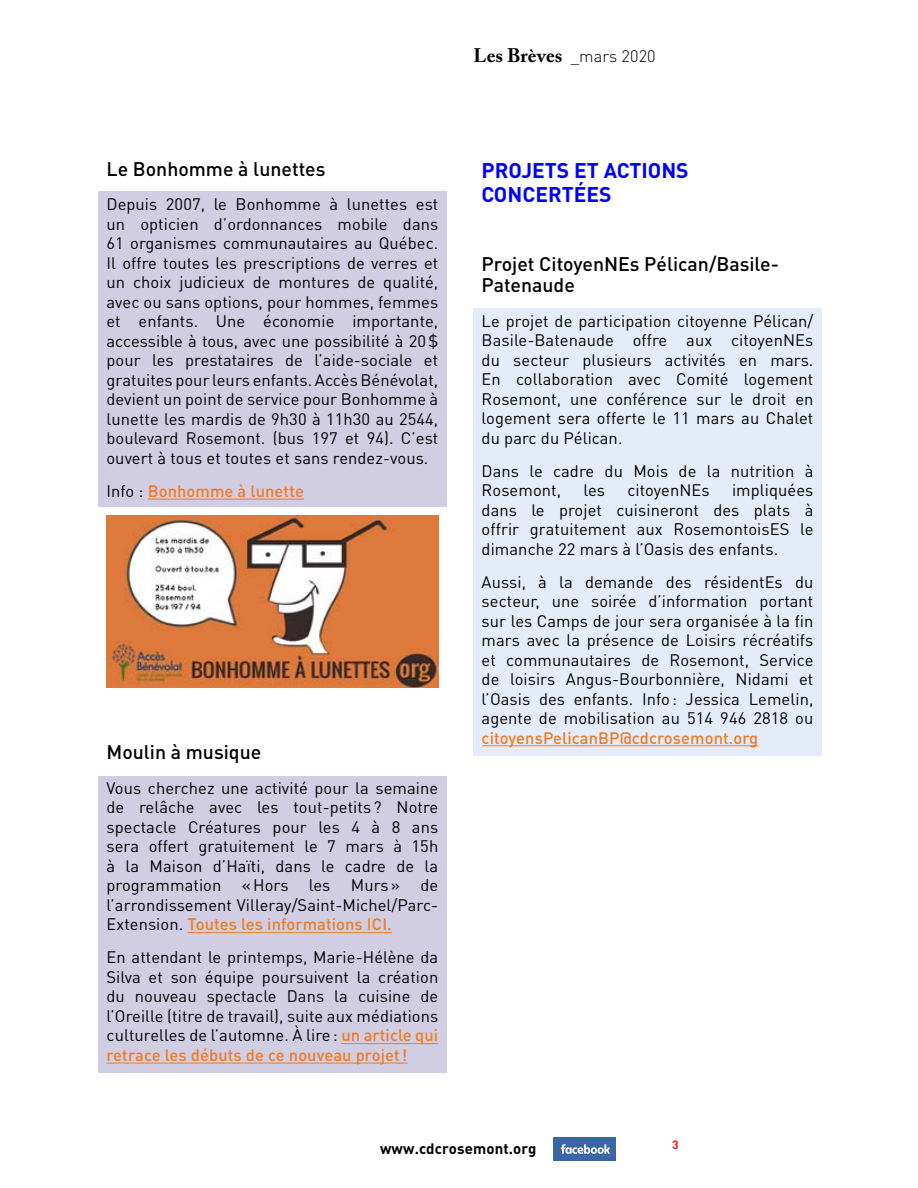
<style>
.page{position:relative;width:918px;height:1188px;background:#fff}
.page>*{position:absolute;margin:0;border:0;box-sizing:border-box;transform-origin:0 0}
.t1{font:700 21px/24px "DIN Pro";color:#00f}
.t2{font:500 19.5px/21px "DIN";color:#000}
.t3{font:700 19.5px "Adobe Caslon Pro";letter-spacing:.005em;color:#000}
.t4{font:16.5px/19.5px "DIN Pro";letter-spacing:.005em;color:#000;text-align:justify}
.t5{font:500 16.5px "DIN Pro";letter-spacing:.005em;color:#ef7c22}
.t6{font:700 15px "DIN Pro";letter-spacing:.01em;color:#000}
.t7{font:700 12px "DIN Pro";color:#ed1d24}
.s1{font-family:"DIN Pro";font-weight:300;font-size:16.5px}
.s2{font-weight:400;color:#000}
.s3{font-weight:500;color:#ef7c22}
</style>
<div class="page">
<div style="left:554px;top:1137px;width:62px;height:24px;background:#3b66a6"></div>
<svg style="left:561px;top:1144px;width:49px;height:10px"></svg>
<div style="left:473px;top:309px;width:349px;height:447px;background:#e5ecf9"></div>
<div style="left:98px;top:191px;width:349px;height:316px;background:#d1cde3"></div>
<div style="left:98px;top:776px;width:349px;height:297px;background:#d1cde3"></div>
<hr style="left:148px;top:499px;width:156px;height:1px;background:#ef7c22">
<hr style="left:187px;top:932px;width:205px;height:1px;background:#ef7c22">
<hr style="left:341px;top:1043px;width:97px;height:1px;background:#ef7c22">
<hr style="left:106px;top:1063px;width:301px;height:1px;background:#ef7c22">
<hr style="left:482px;top:745px;width:276px;height:1px;background:#ef7c22">
<img style="left:106px;top:515px;width:332px;height:173px">
<p class="t3" style="left:473px;top:44px;width:184px">Les Brèves <span class="s1">_mars 2020</span></p>
<p class="t2" style="left:106px;top:158px;width:220px">Le Bonhomme à lunettes</p>
<p class="t4" style="left:106px;top:194px;width:333px">Depuis 2007, le Bonhomme à lunettes est un opticien d’ordonnances mobile dans 61 organismes communautaires au Québec.<br>Il offre toutes les prescriptions de verres et un choix judicieux de montures de qualité, avec ou sans options, pour hommes, femmes et enfants. Une économie importante, accessible à tous, avec une possibilité à 20$ pour les prestataires de l’aide-sociale et gratuites pour leurs enfants. Accès Bénévolat, devient un point de service pour Bonhomme à lunette les mardis de 9h30 à 11h30 au 2544, boulevard Rosemont. (bus 197 et 94). C’est ouvert à tous et toutes et sans rendez-vous.</p>
<p class="t5" style="left:106px;top:480px;width:199px"><span class="s2">Info :</span> Bonhomme à lunette</p>
<p class="t2" style="left:106px;top:741px;width:156px">Moulin à musique</p>
<p class="t4" style="left:106px;top:778px;width:333px">Vous cherchez une activité pour la semaine de relâche avec les tout-petits ? Notre spectacle Créatures pour les 4 à 8 ans sera offert gratuitement le 7 mars à 15h à la Maison d’Haïti, dans le cadre de la programmation «Hors les Murs» de l’arrondissement Villeray/Saint-Michel/Parc-Extension. <span class="s3">Toutes les informations ICI.</span></p>
<p class="t4" style="left:106px;top:947px;width:333px">En attendant le printemps, Marie-Hélène da Silva et son équipe poursuivent la création du nouveau spectacle Dans la cuisine de l’Oreille (titre de travail), suite aux médiations culturelles de l’automne. À lire : <span class="s3">un article qui retrace les débuts de ce nouveau projet!</span></p>
<p class="t1" style="left:482px;top:158px;width:209px">PROJETS ET ACTIONS<br>CONCERTÉES</p>
<p class="t2" style="left:482px;top:253px;width:299px">Projet CitoyenNEs Pélican/Basile-<br>Patenaude</p>
<p class="t4" style="left:482px;top:310px;width:333px">Le projet de participation citoyenne Pélican/ Basile-Batenaude offre aux citoyenNEs du secteur plusieurs activités en mars.<br>En collaboration avec Comité logement Rosemont, une conférence sur le droit en logement sera offerte le 11 mars au Chalet du parc du Pélican.</p>
<p class="t4" style="left:482px;top:460px;width:333px">Dans le cadre du Mois de la nutrition à<br>Rosemont,</p>
<p class="t4" style="left:482px;top:480px;width:333px;text-indent:250px">impliquées dans le projet cuisineront des plats à offrir gratuitement aux RosemontoisES le dimanche 22 mars à l’Oasis des enfants.</p>
<p class="t4" style="left:482px;top:571px;width:333px">Aussi, à la demande des résidentEs du secteur, une soirée d’information portant sur les Camps de jour sera organisée à la fin mars avec la présence de Loisirs récréatifs et communautaires de Rosemont, Service de loisirs Angus-Bourbonnière, Nidami et l’Oasis des enfants. Info : Jessica Lemelin, agente de mobilisation au 514 946 2818 ou</p>
<p class="t5" style="left:482px;top:726px;width:278px">citoyensPelicanBP@cdcrosemont.org</p>
<p class="t4" style="left:583px;top:480px;width:23px">les</p>
<p class="t4" style="left:627px;top:480px;width:84px">citoyenNEs</p>
<p class="t6" style="left:380px;top:1138px;width:158px">www.cdcrosemont.org</p>
<p class="t7" style="left:672px;top:1137px;width:8px">3</p>
</div>
